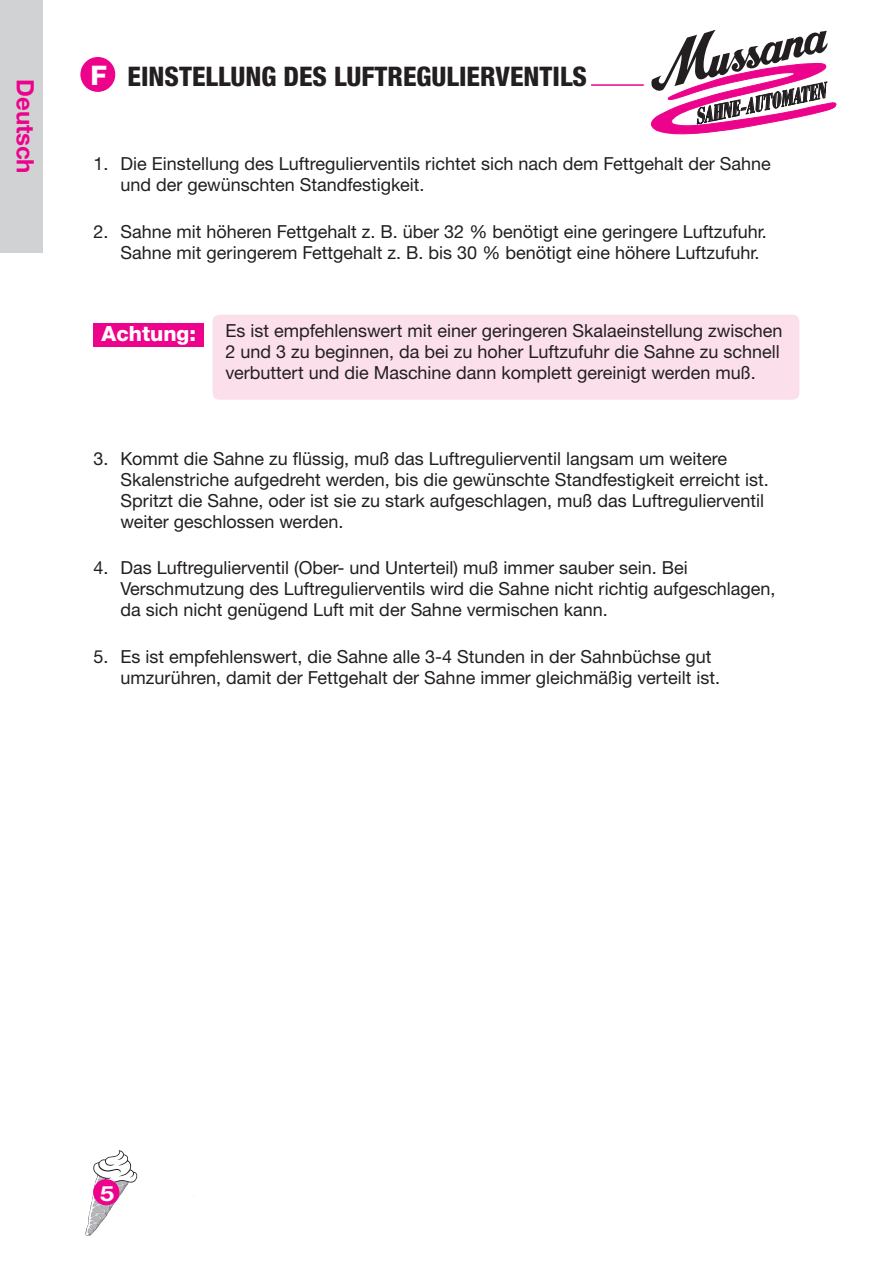
<style>
.page{position:relative;width:893px;height:1263px;background:#fff}
.page>*{position:absolute;margin:0;border:0;box-sizing:border-box;transform-origin:0 0}
.t1{font:800 condensed 27px "Helvetica Neue";color:#231f20}
.t2{font:800 27px "Helvetica Neue CE";color:#fff}
.t3{font:700 24px "Helvetica Neue CE";color:#ed028c}
.t4{font:italic 900 condensed 21.45px "Bauer Bodoni";color:#231f20;scale:.76 1}
.t5{font:800 21px "Helvetica Neue CE";color:#fff}
.t6{font:700 21px "Helvetica Neue CE";color:#fff;scale:1.2 1}
.t7{font:18px/21px "Helvetica Neue CE";color:#231f20}
</style>
<div class="page">
<div style="left:81px;top:58px;width:34px;height:33px;background:#ed028c;border-radius:50%"></div>
<div style="left:80px;top:57px;width:35px;height:35px;border:2px solid #ed028c;border-radius:50%"></div>
<svg style="left:85px;top:1150px;width:52px;height:86px"></svg>
<div style="left:94px;top:1180px;width:25px;height:24px;background:#ed028c;border-radius:50%"></div>
<div style="left:93px;top:1179px;width:26px;height:26px;border:2px solid #ed028c;border-radius:50%"></div>
<div style="left:213px;top:315px;width:586px;height:85px;background:#fbdfeb;border-radius:7px"></div>
<div style="left:94px;top:323px;width:110px;height:24px;background:#ed028c"></div>
<hr style="left:591px;top:84px;width:53px;height:2px;background:#ed028c">
<svg style="left:651px;top:30px;width:185px;height:104px"></svg>
<div style="left:0;top:0;width:43px;height:253px;background:#d1d2d4"></div>
<h2 class="t3" style="left:40px;top:79px;width:96px;rotate:90deg">Deutsch</h2>
<h1 class="t2" style="left:91px;top:59px;width:18px">F</h1>
<h1 class="t1" style="left:128px;top:59px;width:461px">EINSTELLUNG DES LUFTREGULIERVENTILS</h1>
<p class="t4" style="left:693px;top:105px;width:175px;rotate:-12deg">SAHNE-AUTOMATEN</p>
<p class="t7" style="left:121px;top:154px;width:652px;text-indent:-27px">1. Die Einstellung des Luftregulierventils richtet sich nach dem Fettgehalt der Sahne und der gewünschten Standfestigkeit.</p>
<p class="t7" style="left:121px;top:221px;width:648px;text-indent:-27px">2. Sahne mit höheren Fettgehalt z. B. über 32 % benötigt eine geringere Luftzufuhr.<br>Sahne mit geringerem Fettgehalt z. B. bis 30 % benötigt eine höhere Luftzufuhr.</p>
<p class="t5" style="left:102px;top:321px;width:96px">Achtung:</p>
<p class="t7" style="left:225px;top:321px;width:559px">Es ist empfehlenswert mit einer geringeren Skalaeinstellung zwischen<br>2 und 3 zu beginnen, da bei zu hoher Luftzufuhr die Sahne zu schnell verbuttert und die Maschine dann komplett gereinigt werden muß.</p>
<p class="t7" style="left:121px;top:448px;width:650px;text-indent:-27px">3. Kommt die Sahne zu flüssig, muß das Luftregulierventil langsam um weitere Skalenstriche aufgedreht werden, bis die gewünschte Standfestigkeit erreicht ist.<br>Spritzt die Sahne, oder ist sie zu stark aufgeschlagen, muß das Luftregulierventil weiter geschlossen werden.</p>
<p class="t7" style="left:121px;top:558px;width:657px;text-indent:-27px">4. Das Luftregulierventil (Ober- und Unterteil) muß immer sauber sein. Bei<br>Verschmutzung des Luftregulierventils wird die Sahne nicht richtig aufgeschlagen, da sich nicht genügend Luft mit der Sahne vermischen kann.</p>
<p class="t7" style="left:121px;top:646px;width:601px;text-indent:-27px">5. Es ist empfehlenswert, die Sahne alle 3-4 Stunden in der Sahnbüchse gut umzurühren, damit der Fettgehalt der Sahne immer gleichmäßig verteilt ist.</p>
<p class="t6" style="left:100px;top:1180px;width:13px">5</p>
</div>
